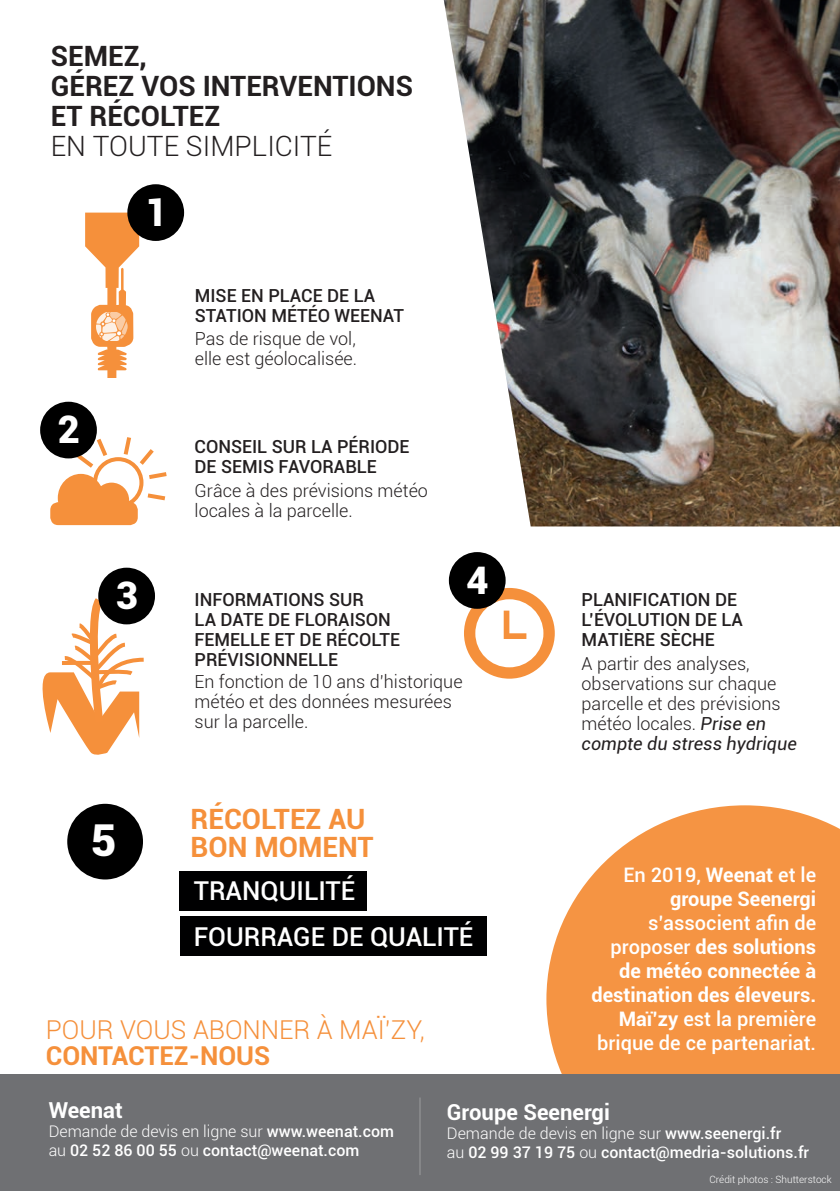
<style>
.page{position:relative;width:840px;height:1191px;background:#fff}
.page>*{position:absolute;margin:0;border:0;box-sizing:border-box;transform-origin:0 0}
.t1{font:900 44px "Roboto";color:#fff}
.t2{font:900 38px "Roboto";color:#fff}
.t3{font:700 28px/30px "Roboto";color:#231f20}
.t4{font:700 28px/28px "Roboto";color:#f5903b}
.t5{font:300 28px "Roboto";color:#231f20}
.t6{font:500 26px/46px "Roboto";color:#fff}
.t7{font:300 26px "Roboto";color:#f5903b}
.t8{font:700 26px "Roboto";color:#f5903b}
.t9{font:700 22px "Roboto";color:#fff}
.t10{font:500 20px/24px "Roboto";color:#fff;text-align:right}
.t11{font:700 20px/24px "Roboto";color:#fff;text-align:right}
.t12{font:300 18px/20px "Roboto";color:#231f20}
.t13{font:500 18px/20px "Roboto";color:#231f20}
.t14{font:500 16px/19.2px "Roboto";color:#fff}
.t15{font:300 10px "Roboto";color:#fff}
.s1{font-weight:400;font-style:italic}
.s2{font-weight:500}
.s3{font-weight:700}
.s4{font-weight:300}
</style>
<div class="page">
<svg style="left:546px;top:805px;width:293px;height:269px;background:#f6a059"></svg>
<img style="left:443px;top:0;width:396px;height:526px">
<svg style="left:85px;top:213px;width:54px;height:165px"></svg>
<img style="left:97px;top:312px;width:30px;height:29px">
<div style="left:127px;top:184px;width:57px;height:57px;background:#000;border-radius:50%"></div>
<svg style="left:464px;top:588px;width:90px;height:90px"></svg>
<div style="left:448px;top:552px;width:57px;height:57px;background:#000;border-radius:50%"></div>
<div style="left:58px;top:474px;width:46px;height:48px;background:#f5903b;border-radius:50%"></div>
<div style="left:94px;top:482px;width:35px;height:35px;background:#f5903b;border-radius:50%"></div>
<div style="left:50px;top:502px;width:88px;height:23px;background:#f5903b;border-radius:8px"></div>
<div style="left:93px;top:457px;width:50px;height:51px;border:4px solid #f5903b;border-radius:50%"></div>
<svg style="left:74px;top:435px;width:37px;height:37px"></svg>
<svg style="left:121px;top:437px;width:46px;height:45px"></svg>
<svg style="left:147px;top:493px;width:19px;height:8px"></svg>
<svg style="left:42px;top:598px;width:106px;height:157px"></svg>
<div style="left:98px;top:567px;width:57px;height:57px;background:#000;border-radius:50%"></div>
<div style="left:67px;top:804px;width:76px;height:75px;background:#000;border-radius:50%"></div>
<div style="left:179px;top:871px;width:187px;height:40px;background:#000001"></div>
<div style="left:180px;top:916px;width:307px;height:40px;background:#000001"></div>
<div style="left:0;top:1074px;width:839px;height:117px;background:#6f7073"></div>
<hr style="left:419px;top:1097px;width:2px;height:78px;background:#fff">
<div style="left:40px;top:402px;width:57px;height:56px;background:#000;border-radius:50%"></div>
<h3 class="t3" style="left:51px;top:40px;width:363px">SEMEZ,<br>GÉREZ VOS INTERVENTIONS<br>ET RÉCOLTEZ</h3>
<h3 class="t5" style="left:51px;top:127px;width:283px">EN TOUTE SIMPLICITÉ</h3>
<h2 class="t2" style="left:58px;top:403px;width:24px">2</h2>
<h2 class="t2" style="left:145px;top:185px;width:24px">1</h2>
<h2 class="t2" style="left:116px;top:569px;width:24px">3</h2>
<p class="t13" style="left:195px;top:285px;width:211px">MISE EN PLACE DE LA<br>STATION MÉTÉO WEENAT</p>
<p class="t12" style="left:195px;top:328px;width:164px">Pas de risque de vol, elle est géolocalisée.</p>
<p class="t13" style="left:194px;top:436px;width:216px">CONSEIL SUR LA PÉRIODE<br>DE SEMIS FAVORABLE</p>
<p class="t12" style="left:194px;top:480px;width:235px">Grâce à des prévisions météo locales à la parcelle.</p>
<h2 class="t2" style="left:466px;top:553px;width:24px">4</h2>
<p class="t13" style="left:194px;top:589px;width:207px">INFORMATIONS SUR<br>LA DATE DE FLORAISON<br>FEMELLE ET DE RÉCOLTE<br>PRÉVISIONNELLE</p>
<p class="t12" style="left:194px;top:670px;width:269px">En fonction de 10 ans d’historique météo et des données mesurées sur la parcelle.</p>
<p class="t13" style="left:581px;top:589px;width:163px">PLANIFICATION DE<br>L’ÉVOLUTION DE LA<br>MATIÈRE SÈCHE</p>
<p class="t12" style="left:581px;top:653px;width:216px">A partir des analyses, observations sur chaque parcelle et des prévisions météo locales. <span class="s1">Prise en compte du stress hydrique</span></p>
<h3 class="t4" style="left:190px;top:804px;width:184px">RÉCOLTEZ AU<br>BON MOMENT</h3>
<h3 class="t6" style="left:194px;top:867px;width:281px">TRANQUILITÉ<br>FOURRAGE DE QUALITÉ</h3>
<h1 class="t1" style="left:91px;top:809px;width:27px">5</h1>
<p class="t11" style="left:623px;top:862px;width:194px"><span class="s2">En 2019,</span> Weenat <span class="s2">et le </span>groupe Seenergi</p>
<p class="t10" style="left:591px;top:910px;width:226px">s’associent afin de proposer <span class="s3">des solutions de météo connectée à destination des éleveurs.<br>Maï’zy</span> est la première brique de ce partenariat.</p>
<h3 class="t7" style="left:46px;top:1012px;width:380px">POUR VOUS ABONNER À MAÏ’ZY,</h3>
<h3 class="t8" style="left:46px;top:1037px;width:226px">CONTACTEZ-NOUS</h3>
<p class="t9" style="left:49px;top:1094px;width:75px">Weenat</p>
<p class="t14" style="left:49px;top:1121px;width:346px"><span class="s4">Demande de devis en ligne sur</span> www.weenat.com <span class="s4">au</span> 02 52 86 00 55 <span class="s4">ou</span> contact@weenat.com</p>
<p class="t9" style="left:446px;top:1096px;width:164px">Groupe Seenergi</p>
<p class="t14" style="left:446px;top:1122px;width:363px"><span class="s4">Demande de devis en ligne sur</span> www.seenergi.fr<br><span class="s4">au</span> 02 99 37 19 75 <span class="s4">ou</span> contact@medria-solutions.fr</p>
<p class="t15" style="left:709px;top:1172px;width:124px">Crédit photos : Shutterstock</p>
</div>
